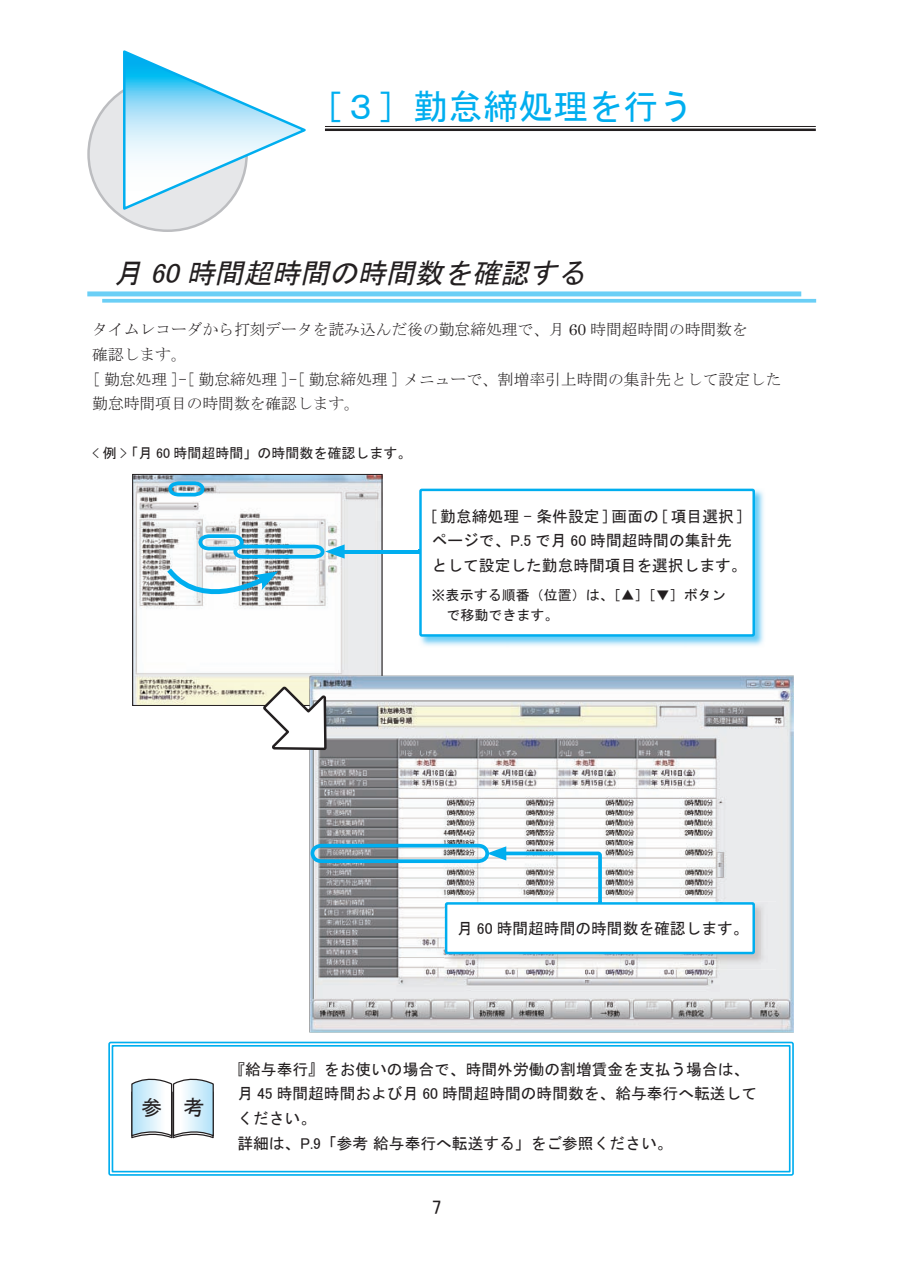
<style>
.page{position:relative;width:903px;height:1275px;background:#fff}
.page>*{position:absolute;margin:0;border:0;box-sizing:border-box;transform-origin:0 0}
.t1{font:35px "MS Gothic";color:#00aeef}
.t2{font:italic 27.82px "MS Gothic";color:#231f20}
.t3{font:21px "MS Gothic";color:#231f20}
.t4{font:19.6px "MS P Gothic";color:#231f20}
.t5{font:15.75px/24.8px "MS Gothic";color:#231f20}
.t6{font:15.75px/24.8px "MS Mincho";color:#231f20}
.t7{font:14px/20.1px "MS Gothic";color:#231f20}
.s1{font-family:"MS P Gothic"}
.s2{font-family:"Century"}
</style>
<div class="page">
<hr style="left:325px;top:126px;width:491px;height:1px;background:#231f20">
<hr style="left:325px;top:129px;width:491px;height:2px;background:#231f20">
<div style="left:89px;top:77px;width:158px;height:154px;background:#e6e7e9;border-radius:50%"></div>
<svg style="left:122px;top:50px;width:184px;height:162px"></svg>
<div style="left:87px;top:291px;width:714px;height:5px;background:#6bcff6"></div>
<svg style="left:102px;top:299px;width:714px;height:4px;background:#78d3f6"></svg>
<img style="left:134px;top:476px;width:246px;height:228px">
<div style="left:132px;top:474px;width:250px;height:232px;border:1px solid #231f20"></div>
<img style="left:309px;top:676px;width:485px;height:356px">
<svg style="left:261px;top:684px;width:68px;height:67px"></svg>
<hr style="left:336px;top:550px;width:226px;height:3px;background:#00aeef">
<svg style="left:166px;top:479px;width:40px;height:19px"></svg>
<svg style="left:309px;top:842px;width:293px;height:92px"></svg>
<img style="left:444px;top:902px;width:332px;height:68px">
<div style="left:446px;top:903px;width:308px;height:50px;background:#fff"></div>
<div style="left:445px;top:902px;width:310px;height:52px;border:2px solid #00aeef"></div>
<img style="left:420px;top:488px;width:344px;height:158px">
<div style="left:420px;top:490px;width:334px;height:145px;background:#fff"></div>
<div style="left:419px;top:489px;width:336px;height:148px;border:2px solid #00aeef"></div>
<div style="left:108px;top:1042px;width:686px;height:134px;border:2px solid #00aeef;border-radius:2px"></div>
<div style="left:112px;top:1045px;width:678px;height:127px;border:2px solid #00aeef"></div>
<svg style="left:131px;top:1078px;width:83px;height:61px"></svg>
<svg style="left:164px;top:532px;width:181px;height:80px"></svg>
<h1 class="t1" style="left:308px;top:89px;width:386px">［３］勤怠締処理を行う</h1>
<h2 class="t2" style="left:85px;top:259px;width:508px">　月 <span class="s1">60</span> 時間超時間の時間数を確認する</h2>
<p class="t6" style="left:92px;top:317px;width:691px">タイムレコーダから打刻データを読み込んだ後の勤怠締処理で、月 <span class="s2">60</span> 時間超時間の時間数を<br>確認します。<br>[ 勤怠処理 ]-[ 勤怠締処理 ]-[ 勤怠締処理 ] メニューで、割増率引上時間の集計先として設定した勤怠時間項目の時間数を確認します。</p>
<p class="t7" style="left:92px;top:443px;width:321px"><span class="s1">&lt;</span> 例 <span class="s1">&gt;</span> 「月 <span class="s1">60</span> 時間超時間」の時間数を確認します。</p>
<p class="t5" style="left:432px;top:503px;width:317px"><span class="s1">[</span> 勤怠締処理 <span class="s1">-</span> 条件設定 <span class="s1">]</span> 画面の <span class="s1">[</span> 項目選択 <span class="s1">]</span>ページで、<span class="s1">P.5</span> で月 <span class="s1">60</span> 時間超時間の集計先として設定した勤怠時間項目を選択します。</p>
<p class="t7" style="left:446px;top:585px;width:281px;text-indent:-15px">※表示する順番（位置）は、［▲］［▼］ボタンで移動できます。</p>
<p class="t5" style="left:457px;top:916px;width:293px">月 <span class="s1">60</span> 時間超時間の時間数を確認します。</p>
<h3 class="t3" style="left:142px;top:1097px;width:64px">参　考</h3>
<p class="t5" style="left:237px;top:1056px;width:521px;text-indent:-8px">『給与奉行』をお使いの場合で、時間外労働の割増賃金を支払う場合は、月 <span class="s1">45</span> 時間超時間および月 <span class="s1">60</span> 時間超時間の時間数を、給与奉行へ転送してください。<br>詳細は、<span class="s1">P.9</span>「参考給与奉行へ転送する」をご参照ください。</p>
<p class="t4" style="left:432px;top:1197px;width:11px">7</p>
</div>
